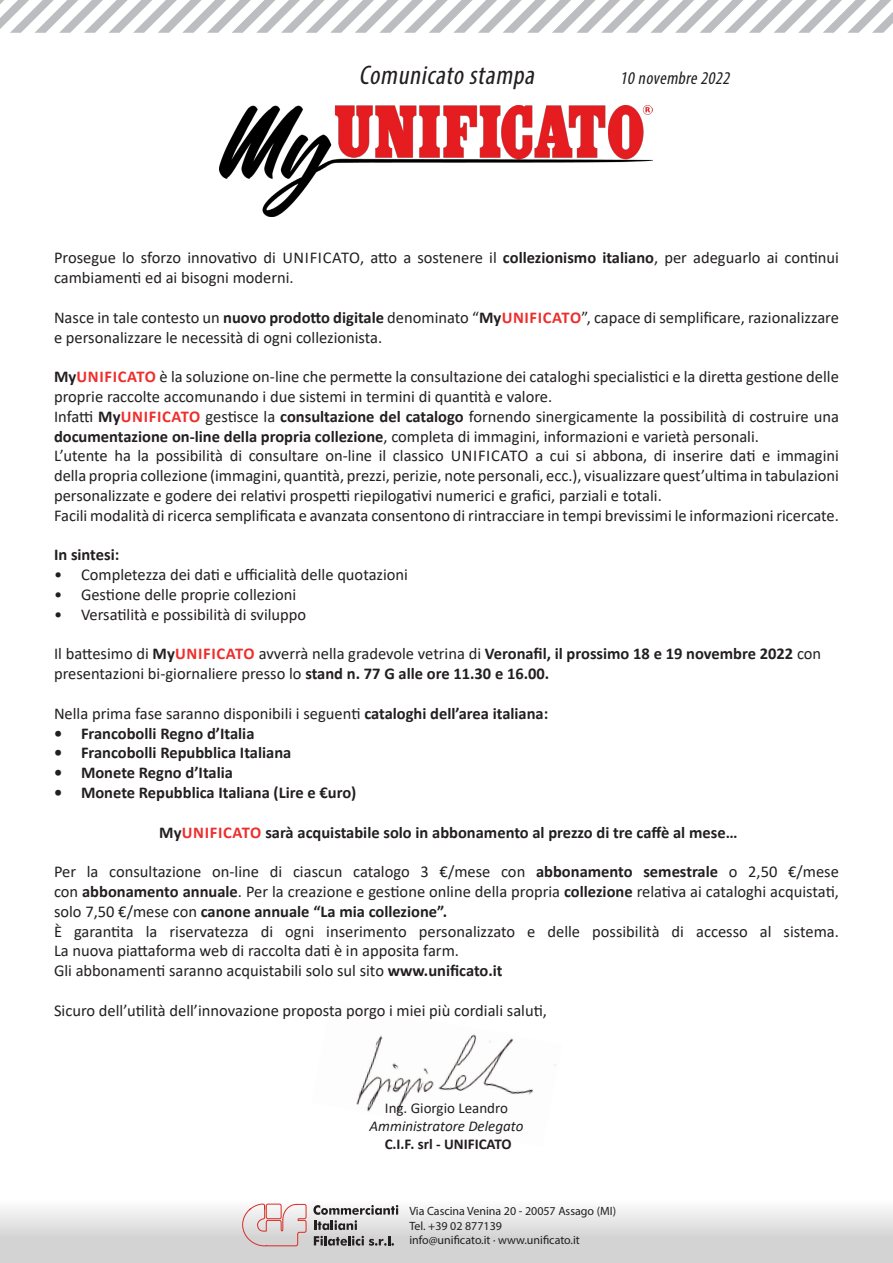
<style>
.page{position:relative;width:893px;height:1263px;background:#fff}
.page>*{position:absolute;margin:0;border:0;box-sizing:border-box;transform-origin:0 0}
.t1{font:italic condensed 27px "Myriad Pro";color:#231f20}
.t2{font:italic condensed 18px "Myriad Pro";color:#231f20}
.t3{font:16.5px/19.8px "Calibri";color:#231f20}
.t4{font:700 16.5px "Calibri";color:#231f20}
.t5{font:italic 15px/18px "Calibri";color:#231f20;text-align:center}
.t6{font:15px "Calibri";color:#231f20}
.t7{font:12px "Myriad Pro";color:#231f20}
.s1{font-weight:700}
.s2{font-weight:700;color:#ee2e2c}
.s3{color:#ee2e2c}
.s4{font-weight:700;font-style:normal}
</style>
<div class="page">
<svg style="left:0;top:1205px;width:893px;height:58px;fill:#d8d7d7"></svg>
<svg style="left:313px;top:1205px;width:85px;height:41px;background:#b0afaf"></svg>
<svg style="left:242px;top:1203px;width:65px;height:60px;background:#ddcece"></svg>
<img style="left:356px;top:1034px;width:200px;height:78px">
<img style="left:219px;top:106px;width:434px;height:111px">
<svg style="left:0;top:0;width:893px;height:33px"></svg>
<p class="t1" style="left:359px;top:59px;width:182px">Comunicato stampa</p>
<p class="t2" style="left:620px;top:67px;width:115px">10 novembre 2022</p>
<p class="t3" style="left:54px;top:248px;width:786px">Prosegue lo sforzo innovativo di UNIFICATO, atto a sostenere il <span class="s1">collezionismo italiano</span>, per adeguarlo ai continui cambiamenti ed ai bisogni moderni.</p>
<p class="t3" style="left:54px;top:307px;width:786px">Nasce in tale contesto un <span class="s1">nuovo prodotto digitale</span> denominato “<span class="s1">My</span><span class="s2">UNIFICATO</span>”, capace di semplificare, razionalizzare e personalizzare le necessità di ogni collezionista.</p>
<p class="t3" style="left:54px;top:366px;width:786px"><span class="s1">My</span><span class="s2">UNIFICATO</span> è la soluzione on-line che permette la consultazione dei cataloghi specialistici e la diretta gestione delle proprie raccolte accomunando i due sistemi in termini di quantità e valore.</p>
<p class="t3" style="left:54px;top:406px;width:786px">Infatti <span class="s1">My</span><span class="s2">UNIFICATO</span> gestisce la <span class="s1">consultazione del catalogo</span> fornendo sinergicamente la possibilità di costruire una <span class="s1">documentazione on-line della propria collezione</span>, completa di immagini, informazioni e varietà personali.</p>
<p class="t3" style="left:54px;top:446px;width:786px;text-align:justify">L’utente ha la possibilità di consultare on-line il classico UNIFICATO a cui si abbona, di inserire dati e immagini della propria collezione (immagini, quantità, prezzi, perizie, note personali, ecc.), visualizzare quest’ultima in tabulazioni personalizzate e godere dei relativi prospetti riepilogativi numerici e grafici, parziali e totali.</p>
<p class="t3" style="left:54px;top:505px;width:786px">Facili modalità di ricerca semplificata e avanzata consentono di rintracciare in tempi brevissimi le informazioni ricercate.</p>
<p class="t4" style="left:54px;top:543px;width:67px">In sintesi:</p>
<p class="t3" style="left:54px;top:564px;width:356px">• Completezza dei dati e ufficialità delle quotazioni</p>
<p class="t3" style="left:54px;top:584px;width:244px">• Gestione delle proprie collezioni</p>
<p class="t3" style="left:54px;top:604px;width:254px">• Versatilità e possibilità di sviluppo</p>
<p class="t3" style="left:54px;top:644px;width:769px">Il battesimo di <span class="s1">My</span><span class="s2">UNIFICATO</span> avverrà nella gradevole vetrina di <span class="s1">Veronafil, il prossimo 18 e 19 novembre 2022</span> con presentazioni bi-giornaliere presso lo <span class="s1">stand n. 77 G alle ore 11.30 e 16.00.</span></p>
<p class="t3" style="left:54px;top:703px;width:496px">Nella prima fase saranno disponibili i seguenti <span class="s1">cataloghi dell’area italiana:</span></p>
<p class="t4" style="left:54px;top:721px;width:202px">• Francobolli Regno d’Italia</p>
<p class="t4" style="left:54px;top:741px;width:239px">• Francobolli Repubblica Italiana</p>
<p class="t4" style="left:54px;top:761px;width:181px">• Monete Regno d’Italia</p>
<p class="t4" style="left:54px;top:781px;width:304px">• Monete Repubblica Italiana (Lire e €uro)</p>
<p class="t4" style="left:159px;top:820px;width:580px">My<span class="s3">UNIFICATO</span> sarà acquistabile solo in abbonamento al prezzo di tre caffè al mese…</p>
<p class="t3" style="left:54px;top:861px;width:786px;text-align:justify">Per la consultazione on-line di ciascun catalogo 3 €/mese con <span class="s1">abbonamento semestrale</span> o 2,50 €/mese con <span class="s1">abbonamento annuale</span>. Per la creazione e gestione online della propria <span class="s1">collezione</span> relativa ai cataloghi acquistati, solo 7,50 €/mese con <span class="s1">canone annuale “La mia collezione”.</span></p>
<p class="t3" style="left:54px;top:921px;width:786px">È garantita la riservatezza di ogni inserimento personalizzato e delle possibilità di accesso al sistema.<br>La nuova piattaforma web di raccolta dati è in apposita farm.</p>
<p class="t3" style="left:54px;top:960px;width:450px">Gli abbonamenti saranno acquistabili solo sul sito <span class="s1">www.unificato.it</span></p>
<p class="t3" style="left:54px;top:1000px;width:494px">Sicuro dell’utilità dell’innovazione proposta porgo i miei più cordiali saluti,</p>
<p class="t6" style="left:385px;top:1098px;width:125px">Ing. Giorgio Leandro</p>
<p class="t5" style="left:370px;top:1116px;width:155px">Amministratore Delegato<br><span class="s4">C.I.F. srl - UNIFICATO</span></p>
<p class="t7" style="left:409px;top:1204px;width:208px">Via Cascina Venina 20 - 20057 Assago (MI)</p>
<p class="t7" style="left:409px;top:1218px;width:94px">Tel. +39 02 877139</p>
<p class="t7" style="left:409px;top:1233px;width:172px">info@unificato.it · www.unificato.it</p>
</div>
